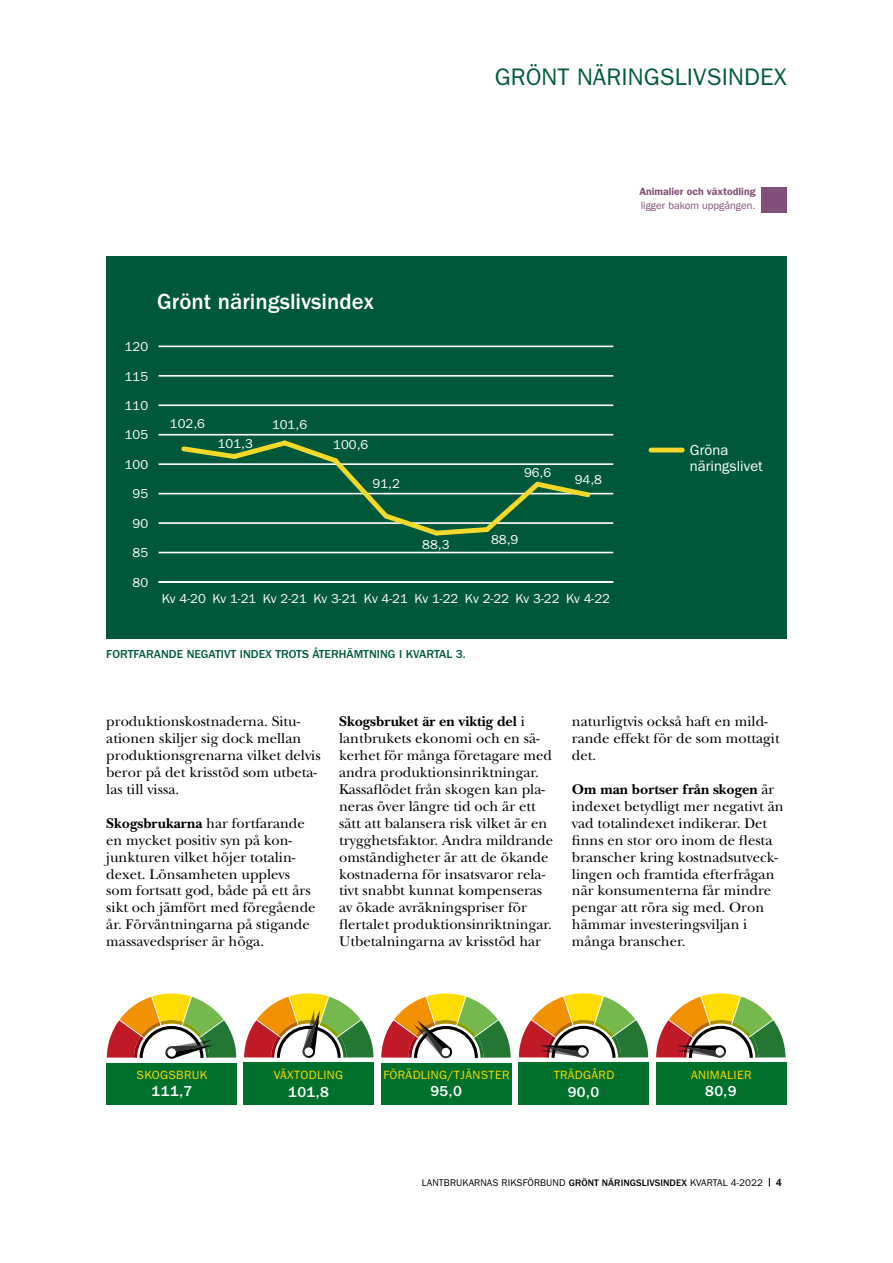
<style>
.page{position:relative;width:893px;height:1263px;background:#fff}
.page>*{position:absolute;margin:0;border:0;box-sizing:border-box;transform-origin:0 0}
.t1{font:24px "ITC Franklin Gothic Std";letter-spacing:.005em;color:#005c3a}
.t2{font:500 22.8px "ITC Franklin Gothic Std";color:#fff}
.t3{font:500 15px "ITC Franklin Gothic Std";letter-spacing:.03em;color:#fff}
.t4{font:14.7px/17px "New Baskerville Std";color:#000}
.t5{font:14.7px/16.2px "ITC Franklin Gothic Std";letter-spacing:.005em;color:#fff}
.t6{font:13.05px "ITC Franklin Gothic Std";color:#fff}
.t7{font:12px "ITC Franklin Gothic Std";letter-spacing:.03em;color:#ffdb00}
.t8{font:500 12px "ITC Franklin Gothic Std";color:#005c3a}
.t9{font:600 10.5px "ITC Franklin Gothic Std";color:#824f7a}
.t10{font:10.5px "ITC Franklin Gothic Std";color:#824f7a}
.t11{font:9.75px "ITC Franklin Gothic Std";letter-spacing:.01em;color:#000}
.s1{font-weight:700}
.s2{font-weight:500}
.s3{font-weight:500;font-size:10.5px}
</style>
<div class="page">
<div style="left:518px;top:1062px;width:131px;height:43px;background:#00712c"></div>
<svg style="left:519px;top:993px;width:129px;height:65px"></svg>
<div style="left:656px;top:1062px;width:130px;height:43px;background:#00712c"></div>
<svg style="left:656px;top:993px;width:129px;height:65px"></svg>
<div style="left:106px;top:256px;width:681px;height:383px;background:#00583b"></div>
<hr style="left:159px;top:581px;width:454px;height:2px;background:#fff">
<hr style="left:159px;top:552px;width:454px;height:1px;background:#fff">
<hr style="left:159px;top:522px;width:454px;height:2px;background:#fff">
<hr style="left:159px;top:493px;width:454px;height:1px;background:#fff">
<hr style="left:159px;top:463px;width:454px;height:2px;background:#fff">
<hr style="left:159px;top:434px;width:454px;height:1px;background:#fff">
<hr style="left:159px;top:404px;width:454px;height:2px;background:#fff">
<hr style="left:159px;top:375px;width:454px;height:2px;background:#fff">
<hr style="left:159px;top:346px;width:454px;height:1px;background:#fff">
<svg style="left:178px;top:440px;width:416px;height:96px"></svg>
<hr style="left:651px;top:448px;width:31px;height:4px;background:#f4d92b">
<div style="left:761px;top:187px;width:26px;height:26px;background:#824f7a"></div>
<div style="left:243px;top:1062px;width:131px;height:43px;background:#00712c"></div>
<svg style="left:244px;top:993px;width:129px;height:65px"></svg>
<div style="left:381px;top:1062px;width:131px;height:43px;background:#00712c"></div>
<svg style="left:381px;top:993px;width:130px;height:66px"></svg>
<div style="left:106px;top:1062px;width:131px;height:43px;background:#00712c"></div>
<svg style="left:107px;top:993px;width:129px;height:66px"></svg>
<h1 class="t1" style="left:495px;top:63px;width:293px">GRÖNT NÄRINGSLIVSINDEX</h1>
<p class="t9" style="left:639px;top:186px;width:118px">Animalier och växtodling</p>
<p class="t10" style="left:641px;top:199px;width:116px">ligger bakom uppgången.</p>
<h2 class="t2" style="left:157px;top:289px;width:218px">Grönt näringslivsindex</h2>
<p class="t6" style="left:125px;top:339px;width:25px">120</p>
<p class="t6" style="left:125px;top:369px;width:25px">115</p>
<p class="t6" style="left:125px;top:398px;width:25px">110</p>
<p class="t6" style="left:125px;top:427px;width:25px">105</p>
<p class="t6" style="left:125px;top:457px;width:25px">100</p>
<p class="t6" style="left:133px;top:486px;width:17px">95</p>
<p class="t6" style="left:133px;top:516px;width:17px">90</p>
<p class="t6" style="left:133px;top:545px;width:17px">85</p>
<p class="t6" style="left:133px;top:575px;width:17px">80</p>
<p class="t6" style="left:170px;top:416px;width:37px">102,6</p>
<p class="t6" style="left:218px;top:436px;width:37px">101,3</p>
<p class="t6" style="left:272px;top:417px;width:37px">101,6</p>
<p class="t6" style="left:333px;top:437px;width:37px">100,6</p>
<p class="t6" style="left:373px;top:476px;width:29px">91,2</p>
<p class="t6" style="left:422px;top:537px;width:29px">88,3</p>
<p class="t6" style="left:524px;top:465px;width:29px">96,6</p>
<p class="t6" style="left:491px;top:532px;width:29px">88,9</p>
<p class="t6" style="left:575px;top:472px;width:29px">94,8</p>
<p class="t6" style="left:162px;top:591px;width:450px">Kv 4-20 Kv 1-21 Kv 2-21 Kv 3-21 Kv 4-21 Kv 1-22 Kv 2-22 Kv 3-22 Kv 4-22</p>
<p class="t8" style="left:106px;top:647px;width:361px">FORTFARANDE NEGATIVT INDEX TROTS ÅTERHÄMTNING I KVARTAL 3.</p>
<p class="t5" style="left:690px;top:442px;width:75px">Gröna näringslivet</p>
<p class="t4" style="left:106px;top:713px;width:216px">produktionskostnaderna. Situ&shy;ationen skiljer sig dock mellan produktionsgrenarna vilket delvis beror på det krisstöd som utbeta&shy;las till vissa.</p>
<p class="t4" style="left:106px;top:814px;width:211px"><span class="s1">Skogsbrukarna</span> har fortfarande en mycket positiv syn på kon&shy;junkturen vilket höjer totalin&shy;dexet. Lönsamheten upplevs som fortsatt god, både på ett års sikt och jämfört med föregående år. Förväntningarna på stigande massavedspriser är höga.</p>
<p class="t4" style="left:339px;top:713px;width:215px"><span class="s1">Skogsbruket är en viktig del</span> i lantbrukets ekonomi och en sä&shy;kerhet för många företagare med andra produktionsinriktningar.<br>Kassaflödet från skogen kan pla&shy;neras över längre tid och är ett sätt att balansera risk vilket är en trygghetsfaktor. Andra mildrande omständigheter är att de ökande kostnaderna för insatsvaror rela&shy;tivt snabbt kunnat kompenseras av ökade avräkningspriser för flertalet produktionsinriktningar.<br>Utbetalningarna av krisstöd har</p>
<p class="t4" style="left:572px;top:713px;width:209px">naturligtvis också haft en mild&shy;rande effekt för de som mottagit det.</p>
<p class="t4" style="left:572px;top:781px;width:213px"><span class="s1">Om man bortser från skogen</span> är indexet betydligt mer negativt än vad totalindexet indikerar. Det finns en stor oro inom de flesta branscher kring kostnadsutveck&shy;lingen och framtida efterfrågan när konsumenterna får mindre pengar att röra sig med. Oron hämmar investeringsviljan i många branscher.</p>
<p class="t7" style="left:137px;top:1068px;width:72px">SKOGSBRUK</p>
<p class="t3" style="left:152px;top:1082px;width:42px">111,7</p>
<p class="t7" style="left:274px;top:1068px;width:71px">VÄXTODLING</p>
<p class="t3" style="left:288px;top:1083px;width:42px">101,8</p>
<p class="t7" style="left:383px;top:1068px;width:128px">FÖRÄDLING/TJÄNSTER</p>
<p class="t3" style="left:430px;top:1082px;width:33px">95,0</p>
<p class="t7" style="left:554px;top:1068px;width:62px">TRÄDGÅRD</p>
<p class="t3" style="left:568px;top:1083px;width:33px">90,0</p>
<p class="t7" style="left:691px;top:1068px;width:62px">ANIMALIER</p>
<p class="t3" style="left:705px;top:1082px;width:33px">80,9</p>
<p class="t11" style="left:422px;top:1177px;width:362px">LANTBRUKARNAS RIKSFÖRBUND <span class="s2">GRÖNT NÄRINGSLIVSINDEX</span> KVARTAL 4-2022 <span class="s3">4</span></p>
</div>
